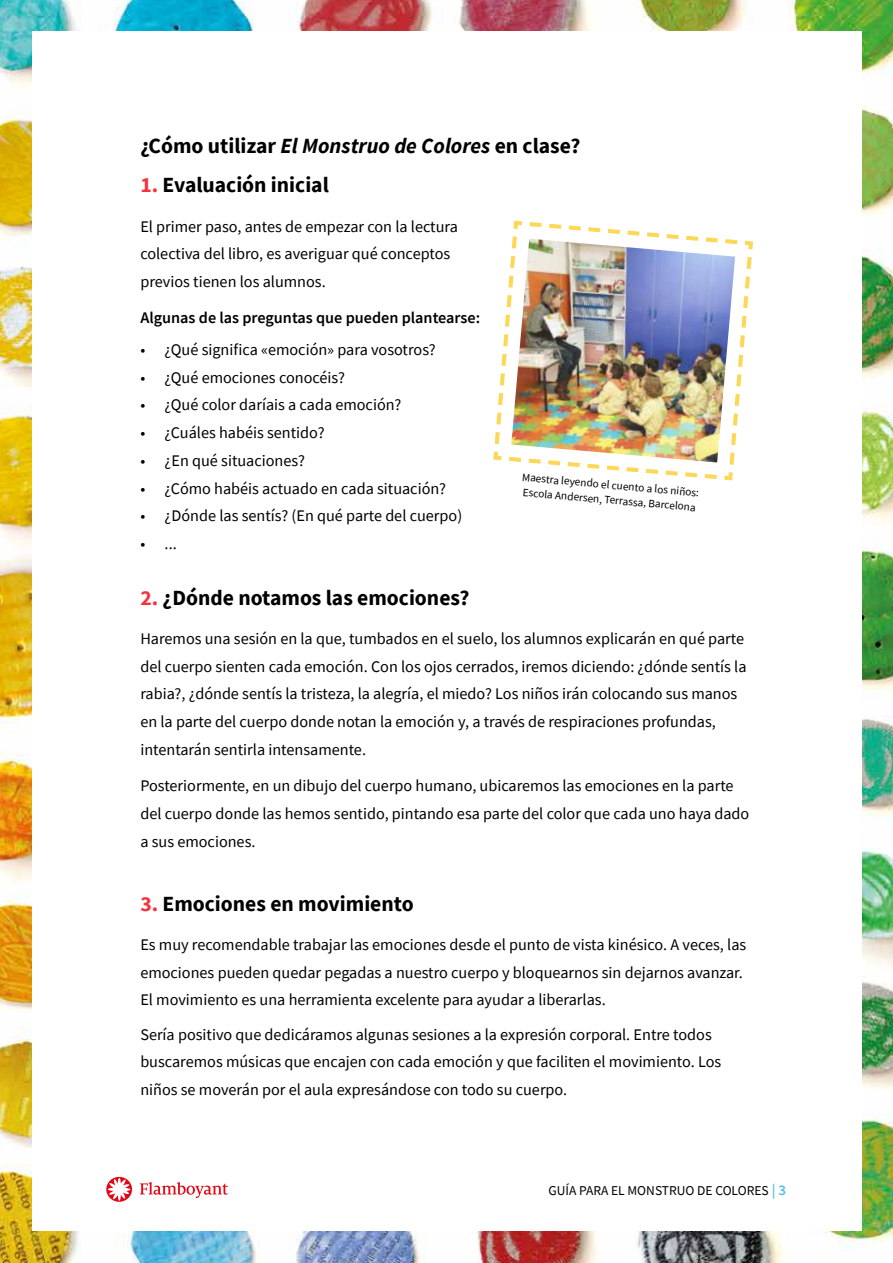
<style>
.page{position:relative;width:893px;height:1263px;background:#fff}
.page>*{position:absolute;margin:0;border:0;box-sizing:border-box;transform-origin:0 0}
.t1{font:700 21.6px "Source Sans Pro";color:#000}
.t2{font:16.2px/27.8px "Source Sans Pro";color:#000}
.t3{font:600 16.2px "Source Sans Pro";color:#000}
.t4{font:13.5px "Source Sans Pro";color:#000}
.t5{font:11.25px/15px "Source Sans Pro";color:#000}
.s1{font-style:italic}
.s2{color:#f5333f}
.s3{font-weight:600;font-size:15px;color:#54c0e8}
</style>
<div class="page">
<img style="left:0;top:0;width:893px;height:1263px">
<div style="left:32px;top:32px;width:829px;height:1199px;background:#fff"></div>
<svg style="left:140px;top:1182px;width:88px;height:16px"></svg>
<svg style="left:106px;top:1177px;width:26px;height:25px"></svg>
<svg style="left:108px;top:1178px;width:22px;height:23px"></svg>
<svg style="left:493px;top:220px;width:260px;height:261px"></svg>
<img style="left:511px;top:239px;width:224px;height:223px">
<h1 class="t1" style="left:140px;top:131px;width:442px">¿Cómo utilizar <span class="s1">El Monstruo de Colores</span> en clase?</h1>
<h1 class="t1" style="left:140px;top:170px;width:190px"><span class="s2">1.</span> Evaluación inicial</h1>
<p class="t2" style="left:140px;top:212px;width:319px">El primer paso, antes de empezar con la lectura colectiva del libro, es averiguar qué conceptos previos tienen los alumnos.</p>
<p class="t3" style="left:140px;top:307px;width:341px">Algunas de las preguntas que pueden plantearse:</p>
<p class="t2" style="left:140px;top:335px;width:297px">• ¿Qué significa «emoción» para vosotros?</p>
<p class="t2" style="left:140px;top:363px;width:206px">• ¿Qué emociones conocéis?</p>
<p class="t2" style="left:140px;top:391px;width:263px">• ¿Qué color daríais a cada emoción?</p>
<p class="t2" style="left:140px;top:419px;width:186px">• ¿Cuáles habéis sentido?</p>
<p class="t2" style="left:140px;top:446px;width:166px">• ¿En qué situaciones?</p>
<p class="t2" style="left:140px;top:474px;width:307px">• ¿Cómo habéis actuado en cada situación?</p>
<p class="t2" style="left:140px;top:502px;width:323px">• ¿Dónde las sentís? (En qué parte del cuerpo)</p>
<p class="t2" style="left:140px;top:530px;width:38px">• ...</p>
<h1 class="t1" style="left:140px;top:583px;width:331px"><span class="s2">2.</span> ¿Dónde notamos las emociones?</h1>
<p class="t2" style="left:140px;top:624px;width:608px">Haremos una sesión en la que, tumbados en el suelo, los alumnos explicarán en qué parte del cuerpo sienten cada emoción. Con los ojos cerrados, iremos diciendo: ¿dónde sentís la rabia?, ¿dónde sentís la tristeza, la alegría, el miedo? Los niños irán colocando sus manos en la parte del cuerpo donde notan la emoción y, a través de respiraciones profundas, intentarán sentirla intensamente.</p>
<p class="t2" style="left:140px;top:772px;width:611px">Posteriormente, en un dibujo del cuerpo humano, ubicaremos las emociones en la parte del cuerpo donde las hemos sentido, pintando esa parte del color que cada uno haya dado a sus emociones.</p>
<p class="t5" style="left:523px;top:469px;width:179px;rotate:5deg">Maestra leyendo el cuento a los niños:<br>Escola Andersen, Terrassa, Barcelona</p>
<h1 class="t1" style="left:140px;top:889px;width:275px"><span class="s2">3.</span> Emociones en movimiento</h1>
<p class="t2" style="left:140px;top:930px;width:607px">Es muy recomendable trabajar las emociones desde el punto de vista kinésico. A veces, las emociones pueden quedar pegadas a nuestro cuerpo y bloquearnos sin dejarnos avanzar.<br>El movimiento es una herramienta excelente para ayudar a liberarlas.</p>
<p class="t2" style="left:140px;top:1020px;width:582px">Sería positivo que dedicáramos algunas sesiones a la expresión corporal. Entre todos buscaremos músicas que encajen con cada emoción y que faciliten el movimiento. Los niños se moverán por el aula expresándose con todo su cuerpo.</p>
<p class="t4" style="left:548px;top:1182px;width:239px">GUÍA PARA EL MONSTRUO DE COLORES <span class="s3">| 3</span></p>
</div>
